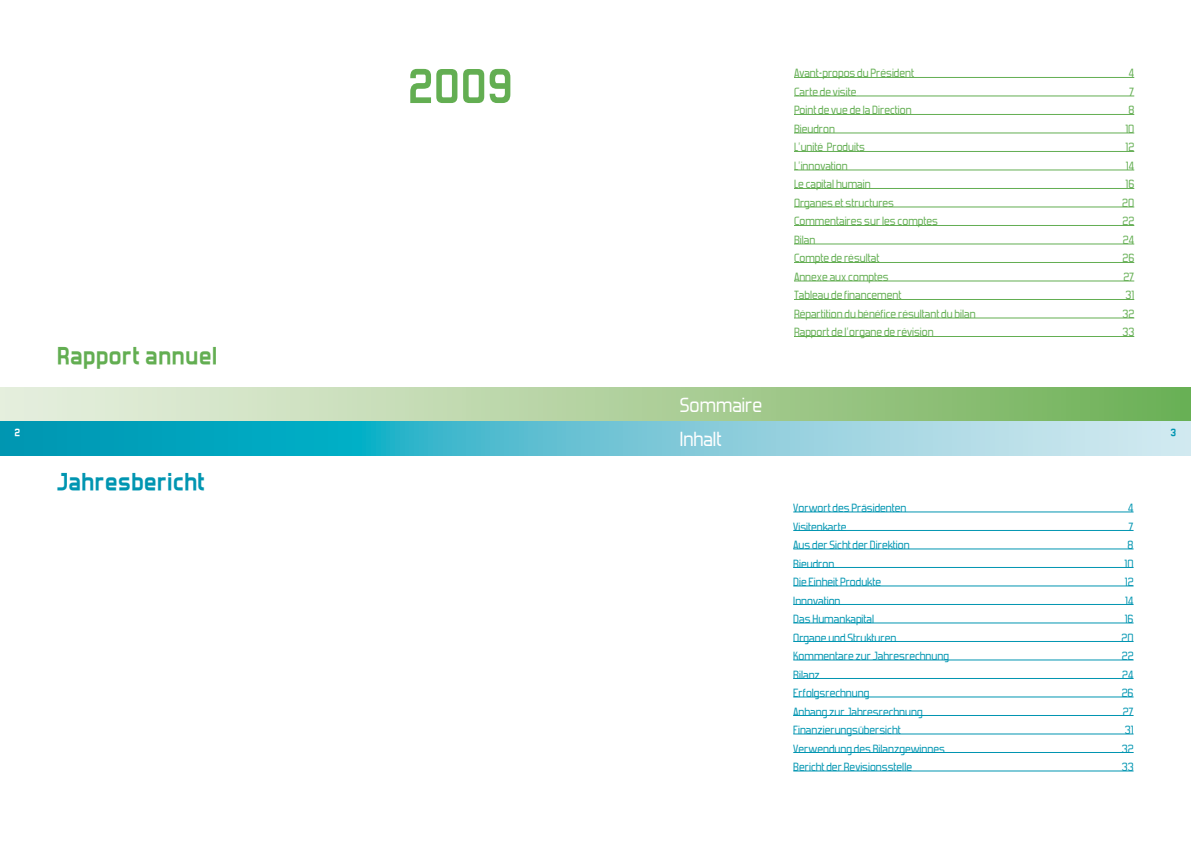
<style>
.page{position:relative;width:1191px;height:842px;background:#fff}
.page>*{position:absolute;margin:0;border:0;box-sizing:border-box;transform-origin:0 0}
.t1{font:700 54px "Forgotten Futurist";color:#63ae52}
.t2{font:700 28px "Forgotten Futurist";color:#0095b1}
.t3{font:700 28px "Forgotten Futurist";color:#63ae52}
.t4{font:24px/33.5px "Forgotten Futurist";color:#fff}
.t5{font:14px "Forgotten Futurist";color:#63ae52}
.t6{font:14px "Forgotten Futurist";color:#0095b1}
.t7{font:700 12px "Forgotten Futurist";color:#fff}
.t8{font:700 12px "Forgotten Futurist";color:#0095b1}
</style>
<div class="page">
<div style="left:0;top:388px;width:1191px;height:34px;background:linear-gradient(to right,#eef2e4,#71b158)"></div>
<svg style="left:0;top:422px;width:1191px;height:34px;background:#60c1d3"></svg>
<hr style="left:794px;top:77px;width:340px;height:1px;background:#63ae52">
<hr style="left:794px;top:96px;width:340px;height:1px;background:#63ae52">
<hr style="left:794px;top:114px;width:340px;height:1px;background:#63ae52">
<hr style="left:794px;top:133px;width:340px;height:1px;background:#63ae52">
<hr style="left:794px;top:151px;width:340px;height:1px;background:#63ae52">
<hr style="left:794px;top:170px;width:340px;height:1px;background:#63ae52">
<hr style="left:794px;top:188px;width:340px;height:1px;background:#63ae52">
<hr style="left:794px;top:207px;width:340px;height:1px;background:#63ae52">
<hr style="left:794px;top:225px;width:340px;height:1px;background:#63ae52">
<hr style="left:794px;top:244px;width:340px;height:1px;background:#63ae52">
<hr style="left:794px;top:262px;width:340px;height:1px;background:#63ae52">
<hr style="left:794px;top:281px;width:340px;height:1px;background:#63ae52">
<hr style="left:794px;top:299px;width:340px;height:1px;background:#63ae52">
<hr style="left:794px;top:318px;width:340px;height:1px;background:#63ae52">
<hr style="left:794px;top:336px;width:340px;height:1px;background:#63ae52">
<hr style="left:793px;top:512px;width:340px;height:1px;background:#0095b1">
<hr style="left:793px;top:530px;width:340px;height:1px;background:#0095b1">
<hr style="left:793px;top:549px;width:340px;height:1px;background:#0095b1">
<hr style="left:793px;top:567px;width:340px;height:1px;background:#0095b1">
<hr style="left:793px;top:586px;width:340px;height:1px;background:#0095b1">
<hr style="left:793px;top:604px;width:340px;height:1px;background:#0095b1">
<hr style="left:793px;top:623px;width:340px;height:1px;background:#0095b1">
<hr style="left:793px;top:641px;width:340px;height:1px;background:#0095b1">
<hr style="left:793px;top:660px;width:340px;height:1px;background:#0095b1">
<hr style="left:793px;top:678px;width:340px;height:1px;background:#0095b1">
<hr style="left:793px;top:697px;width:340px;height:1px;background:#0095b1">
<hr style="left:793px;top:715px;width:340px;height:1px;background:#0095b1">
<hr style="left:793px;top:734px;width:340px;height:1px;background:#0095b1">
<hr style="left:793px;top:752px;width:340px;height:1px;background:#0095b1">
<hr style="left:793px;top:771px;width:340px;height:1px;background:#0095b1">
<p class="t7" style="left:15px;top:427px;width:7px">2</p>
<h2 class="t3" style="left:57px;top:344px;width:162px">Rapport annuel</h2>
<h2 class="t2" style="left:57px;top:469px;width:150px">Jahresbericht</h2>
<h1 class="t1" style="left:407px;top:62px;width:107px">2009</h1>
<h3 class="t4" style="left:680px;top:390px;width:84px">Sommaire<br>Inhalt</h3>
<p class="t5" style="left:794px;top:67px;width:122px">Avant-propos du Président</p>
<p class="t5" style="left:1128px;top:67px;width:7px">4</p>
<p class="t5" style="left:794px;top:86px;width:68px">Carte de visite »</p>
<p class="t5" style="left:1129px;top:86px;width:6px">7</p>
<p class="t5" style="left:794px;top:104px;width:119px">Point de vue de la Direction</p>
<p class="t5" style="left:1128px;top:104px;width:7px">8</p>
<p class="t5" style="left:794px;top:123px;width:42px">Bieudron</p>
<p class="t5" style="left:1125px;top:123px;width:10px">10</p>
<p class="t5" style="left:794px;top:141px;width:72px">L’unité Produits</p>
<p class="t5" style="left:1125px;top:141px;width:10px">12</p>
<p class="t5" style="left:794px;top:160px;width:55px">L’innovation</p>
<p class="t5" style="left:1126px;top:160px;width:10px">14</p>
<p class="t5" style="left:794px;top:178px;width:84px">Le capital humain» »</p>
<p class="t5" style="left:1125px;top:178px;width:10px">16</p>
<p class="t5" style="left:794px;top:197px;width:107px">Organes et structures» »</p>
<p class="t5" style="left:1122px;top:197px;width:13px">20</p>
<p class="t5" style="left:794px;top:215px;width:145px">Commentaires sur les comptes</p>
<p class="t5" style="left:1122px;top:215px;width:13px">22</p>
<p class="t5" style="left:794px;top:234px;width:23px">Bilan</p>
<p class="t5" style="left:1123px;top:234px;width:13px">24</p>
<p class="t5" style="left:794px;top:252px;width:87px">Compte de résultat</p>
<p class="t5" style="left:1122px;top:252px;width:13px">26</p>
<p class="t5" style="left:794px;top:271px;width:96px">Annexe aux comptes</p>
<p class="t5" style="left:1123px;top:271px;width:12px">27</p>
<p class="t5" style="left:794px;top:289px;width:109px">Tableau de financement</p>
<p class="t5" style="left:1125px;top:289px;width:10px">31</p>
<p class="t5" style="left:794px;top:308px;width:183px">Répartition du bénéfice résultant du bilan</p>
<p class="t5" style="left:1122px;top:308px;width:13px">32</p>
<p class="t5" style="left:794px;top:326px;width:141px">Rapport de l’organe de révision</p>
<p class="t5" style="left:1122px;top:326px;width:13px">33</p>
<p class="t6" style="left:793px;top:502px;width:115px">Vorwort des Präsidenten</p>
<p class="t6" style="left:1128px;top:502px;width:7px">4</p>
<p class="t6" style="left:793px;top:521px;width:55px">Visitenkarte</p>
<p class="t6" style="left:1128px;top:521px;width:6px">7</p>
<p class="t6" style="left:793px;top:539px;width:118px">Aus der Sicht der Direktion</p>
<p class="t6" style="left:1127px;top:539px;width:7px">8</p>
<p class="t6" style="left:793px;top:558px;width:42px">Bieudron</p>
<p class="t6" style="left:1124px;top:558px;width:10px">10</p>
<p class="t6" style="left:793px;top:576px;width:93px">Die Einheit Produkte »</p>
<p class="t6" style="left:1124px;top:576px;width:10px">12</p>
<p class="t6" style="left:793px;top:595px;width:49px">Innovation</p>
<p class="t6" style="left:1125px;top:595px;width:10px">14</p>
<p class="t6" style="left:793px;top:613px;width:86px">Das Humankapital »</p>
<p class="t6" style="left:1124px;top:613px;width:10px">16</p>
<p class="t6" style="left:793px;top:632px;width:106px">Organe und Strukturen»</p>
<p class="t6" style="left:1121px;top:632px;width:13px">20</p>
<p class="t6" style="left:793px;top:650px;width:157px">Kommentare zur Jahresrechnung</p>
<p class="t6" style="left:1121px;top:650px;width:13px">22</p>
<p class="t6" style="left:793px;top:669px;width:28px">Bilanz</p>
<p class="t6" style="left:1122px;top:669px;width:13px">24</p>
<p class="t6" style="left:793px;top:687px;width:78px">Erfolgsrechnung</p>
<p class="t6" style="left:1121px;top:687px;width:13px">26</p>
<p class="t6" style="left:793px;top:706px;width:131px">Anhang zur Jahresrechnung</p>
<p class="t6" style="left:1122px;top:706px;width:12px">27</p>
<p class="t6" style="left:793px;top:724px;width:109px">Finanzierungsübersicht</p>
<p class="t6" style="left:1124px;top:724px;width:10px">31</p>
<p class="t6" style="left:793px;top:743px;width:153px">Verwendung des Bilanzgewinnes</p>
<p class="t6" style="left:1121px;top:743px;width:13px">32</p>
<p class="t6" style="left:793px;top:761px;width:120px">Bericht der Revisionsstelle</p>
<p class="t6" style="left:1121px;top:761px;width:13px">33</p>
<p class="t8" style="left:1170px;top:427px;width:7px">3</p>
</div>
